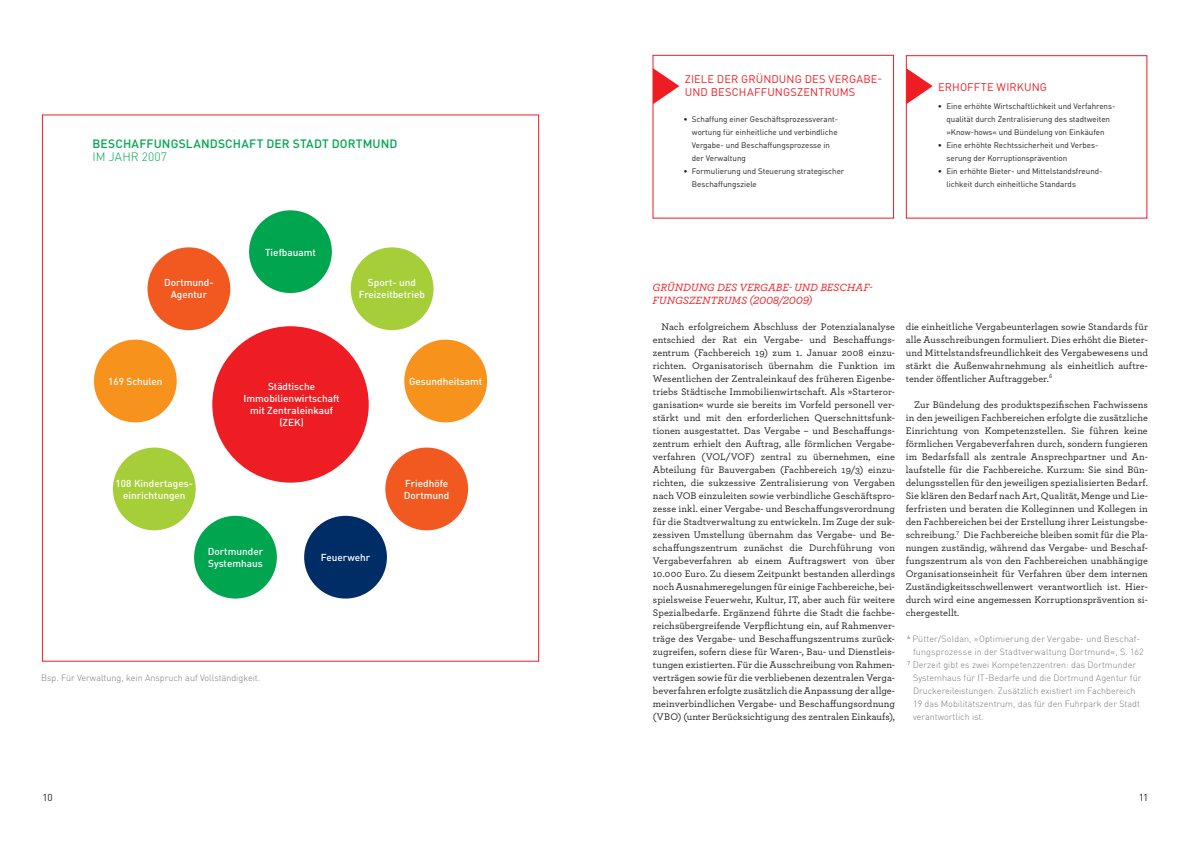
<style>
.page{position:relative;width:1191px;height:842px;background:#fff}
.page>*{position:absolute;margin:0;border:0;box-sizing:border-box;transform-origin:0 0}
.t1{font:500 12px "DIN Pro";letter-spacing:.01em;color:#00a54f}
.t2{font:300 12px "DIN Pro";letter-spacing:.01em;color:#00a54f}
.t3{font:11px/13px "DIN Pro";letter-spacing:.01em;color:#ee1d23}
.t4{font:italic 500 11px/13px "Archer";letter-spacing:-.005em;color:#ee1d23}
.t5{font:500 10px/13px "Archer";letter-spacing:.005em;color:#231f20;text-align:justify}
.t6{font:500 10px/12px "DIN Pro";color:#fff;text-align:center}
.t7{font:10px "DIN Pro";color:#231f20}
.t8{font:300 9px "DIN Pro";color:#76787b}
.t9{font:8px/13px "DIN Pro";color:#231f20}
</style>
<div class="page">
<div style="left:212px;top:326px;width:157px;height:157px;background:#ee1d23;border-radius:50%"></div>
<div style="left:147px;top:247px;width:83px;height:83px;background:#f15921;border-radius:50%"></div>
<div style="left:249px;top:210px;width:83px;height:83px;background:#00a54f;border-radius:50%"></div>
<div style="left:94px;top:340px;width:83px;height:82px;background:#f7931d;border-radius:50%"></div>
<div style="left:113px;top:448px;width:83px;height:82px;background:#a6ce39;border-radius:50%"></div>
<div style="left:194px;top:516px;width:83px;height:82px;background:#00a54f;border-radius:50%"></div>
<div style="left:304px;top:516px;width:83px;height:82px;background:#002d66;border-radius:50%"></div>
<div style="left:385px;top:448px;width:83px;height:82px;background:#f15921;border-radius:50%"></div>
<div style="left:404px;top:340px;width:83px;height:82px;background:#f7931d;border-radius:50%"></div>
<div style="left:351px;top:247px;width:82px;height:83px;background:#a6ce39;border-radius:50%"></div>
<svg style="left:654px;top:69px;width:25px;height:35px"></svg>
<svg style="left:908px;top:69px;width:24px;height:34px"></svg>
<div style="left:652px;top:55px;width:242px;height:164px;border:1px solid #ee1d23"></div>
<div style="left:906px;top:55px;width:241px;height:164px;border:1px solid #ee1d23"></div>
<p class="t1" style="left:93px;top:135px;width:306px">BESCHAFFUNGSLANDSCHAFT DER STADT DORTMUND</p>
<p class="t2" style="left:93px;top:148px;width:76px">IM JAHR 2007</p>
<p class="t6" style="left:164px;top:276px;width:51px">Dortmund-<br>Agentur</p>
<p class="t6" style="left:265px;top:245px;width:52px">Tiefbauamt</p>
<p class="t6" style="left:359px;top:276px;width:68px">Sport- und<br>Freizeitbetrieb</p>
<p class="t6" style="left:108px;top:375px;width:56px">169 Schulen</p>
<p class="t6" style="left:409px;top:375px;width:75px">Gesundheitsamt</p>
<p class="t6" style="left:243px;top:380px;width:98px">Städtische<br>Immobilienwirtschaft mit Zentraleinkauf (ZEK)</p>
<p class="t6" style="left:116px;top:477px;width:79px">108 Kindertages&shy;einrichtungen</p>
<p class="t6" style="left:208px;top:545px;width:57px;text-align:left">Dortmunder<br>Systemhaus</p>
<p class="t6" style="left:321px;top:551px;width:51px">Feuerwehr</p>
<p class="t6" style="left:404px;top:477px;width:47px;text-align:left">Friedhöfe<br>Dortmund</p>
<p class="t8" style="left:41px;top:671px;width:221px">Bsp. Für Verwaltung, kein Anspruch auf Vollständigkeit.</p>
<p class="t3" style="left:685px;top:72px;width:199px">ZIELE DER GRÜNDUNG DES VERGABE-<br>UND BESCHAFFUNGSZENTRUMS</p>
<p class="t3" style="left:938px;top:80px;width:110px">ERHOFFTE WIRKUNG</p>
<p class="t9" style="left:692px;top:112px;width:148px;text-indent:-9px">• Schaffung einer Geschäftsprozessverant&shy;wortung für einheitliche und verbindliche Vergabe- und Beschaffungsprozesse in der Verwaltung</p>
<p class="t9" style="left:692px;top:164px;width:154px;text-indent:-9px">• Formulierung und Steuerung strategischer<br>Beschaffungsziele</p>
<p class="t4" style="left:652px;top:280px;width:221px">GRÜNDUNG DES VERGABE- UND BESCHAF-<br>FUNGSZENTRUMS (2008/2009)</p>
<p class="t9" style="left:938px;top:99px;width:179px;text-align:center">• Eine erhöhte Wirtschaftlichkeit und Verfahrens&shy;qualität durch Zentralisierung des stadtweiten »Know-hows« und Bündelung von Einkäufen</p>
<p class="t9" style="left:946px;top:138px;width:154px;text-indent:-9px">• Eine erhöhte Rechtssicherheit und Verbes&shy;serung der Korruptionsprävention</p>
<p class="t9" style="left:946px;top:164px;width:158px;text-indent:-9px">• Ein erhöhte Bieter- und Mittelstandsfreund&shy;lichkeit durch einheitliche Standards</p>
<p class="t5" style="left:653px;top:319px;width:244px;text-indent:8px">Nach erfolgreichem Abschluss der Potenzialanalyse entschied der Rat ein Vergabe- und Beschaffungs&shy;zentrum (Fachbereich 19) zum 1. Januar 2008 einzu&shy;richten. Organisatorisch übernahm die Funktion im Wesentlichen der Zentraleinkauf des früheren Eigenbe&shy;triebs Städtische Immobilienwirtschaft. Als »Starteror&shy;ganisation« wurde sie bereits im Vorfeld personell ver&shy;stärkt und mit den erforderlichen Querschnittsfunk&shy;tionen ausgestattet. Das Vergabe – und Beschaffungs&shy;zentrum erhielt den Auftrag, alle förmlichen Vergabe&shy;verfahren (VOL/VOF) zentral zu übernehmen, eine Abteilung für Bauvergaben (Fachbereich 19/3) einzu&shy;richten, die sukzessive Zentralisierung von Vergaben nach VOB einzuleiten sowie verbindliche Geschäftspro&shy;zesse inkl. einer Vergabe- und Beschaffungsverordnung für die Stadtverwaltung zu entwickeln. Im Zuge der suk&shy;zessiven Umstellung übernahm das Vergabe- und Be&shy;schaffungszentrum zunächst die Durchführung von Vergabeverfahren ab einem Auftragswert von über 10.000 Euro. Zu diesem Zeitpunkt bestanden allerdings noch Ausnahmeregelungen für einige Fachbereiche, bei&shy;spielsweise Feuerwehr, Kultur, IT, aber auch für weitere Spezialbedarfe. Ergänzend führte die Stadt die fachbe&shy;reichsübergreifende Verpflichtung ein, auf Rahmenver&shy;träge des Vergabe- und Beschaffungszentrums zurück&shy;zugreifen, sofern diese für Waren-, Bau- und Dienstleis&shy;tungen existierten. Für die Ausschreibung von Rahmen&shy;verträgen sowie für die verbliebenen dezentralen Verga&shy;beverfahren erfolgte zusätzlich die Anpassung der allge&shy;meinverbindlichen Vergabe- und Beschaffungsordnung (VBO) (unter Berücksichtigung des zentralen Einkaufs),</p>
<p class="t5" style="left:905px;top:319px;width:244px">die einheitliche Vergabeunterlagen sowie Standards für alle Ausschreibungen formuliert. Dies erhöht die Bieter&shy;und Mittelstandsfreundlichkeit des Vergabewesens und stärkt die Außenwahrnehmung als einheitlich auftre&shy;tender öffentlicher Auftraggeber.<sup>6</sup></p>
<p class="t5" style="left:905px;top:397px;width:244px;text-indent:9px">Zur Bündelung des produktspezifischen Fachwissens in den jeweiligen Fachbereichen erfolgte die zusätzliche Einrichtung von Kompetenzstellen. Sie führen keine förmlichen Vergabeverfahren durch, sondern fungieren im Bedarfsfall als zentrale Ansprechpartner und An&shy;laufstelle für die Fachbereiche. Kurzum: Sie sind Bün&shy;delungsstellen für den jeweiligen spezialisierten Bedarf.<br>Sie klären den Bedarf nach Art, Qualität, Menge und Lie&shy;ferfristen und beraten die Kolleginnen und Kollegen in den Fachbereichen bei der Erstellung ihrer Leistungsbe&shy;schreibung.<sup>7</sup> Die Fachbereiche bleiben somit für die Pla&shy;nungen zuständig, während das Vergabe- und Beschaf&shy;fungszentrum als von den Fachbereichen unabhängige Organisationseinheit für Verfahren über dem internen Zuständigkeitsschwellenwert verantwortlich ist. Hier&shy;durch wird eine angemessen Korruptionsprävention si&shy;chergestellt.</p>
<p class="t8" style="left:907px;top:632px;width:234px"><sup>6</sup> Pütter/Soldan, »Optimierung der Vergabe- und Beschaf-</p>
<p class="t8" style="left:913px;top:645px;width:232px">fungsprozesse in der Stadtverwaltung Dortmund«, S. 162</p>
<p class="t8" style="left:907px;top:658px;width:230px"><sup>7</sup> Derzeit gibt es zwei Kompetenzzentren: das Dortmunder</p>
<p class="t8" style="left:913px;top:671px;width:230px">Systemhaus für IT-Bedarfe und die Dortmund Agentur für</p>
<p class="t8" style="left:913px;top:684px;width:224px">Druckereileistungen. Zusätzlich existiert im Fachbereich</p>
<p class="t8" style="left:913px;top:697px;width:228px">19 das Mobilitätszentrum, das für den Fuhrpark der Stadt</p>
<p class="t8" style="left:913px;top:710px;width:72px">verantwortlich ist.</p>
<p class="t7" style="left:43px;top:790px;width:12px">10</p>
<p class="t7" style="left:1138px;top:790px;width:11px">11</p>
</div>
